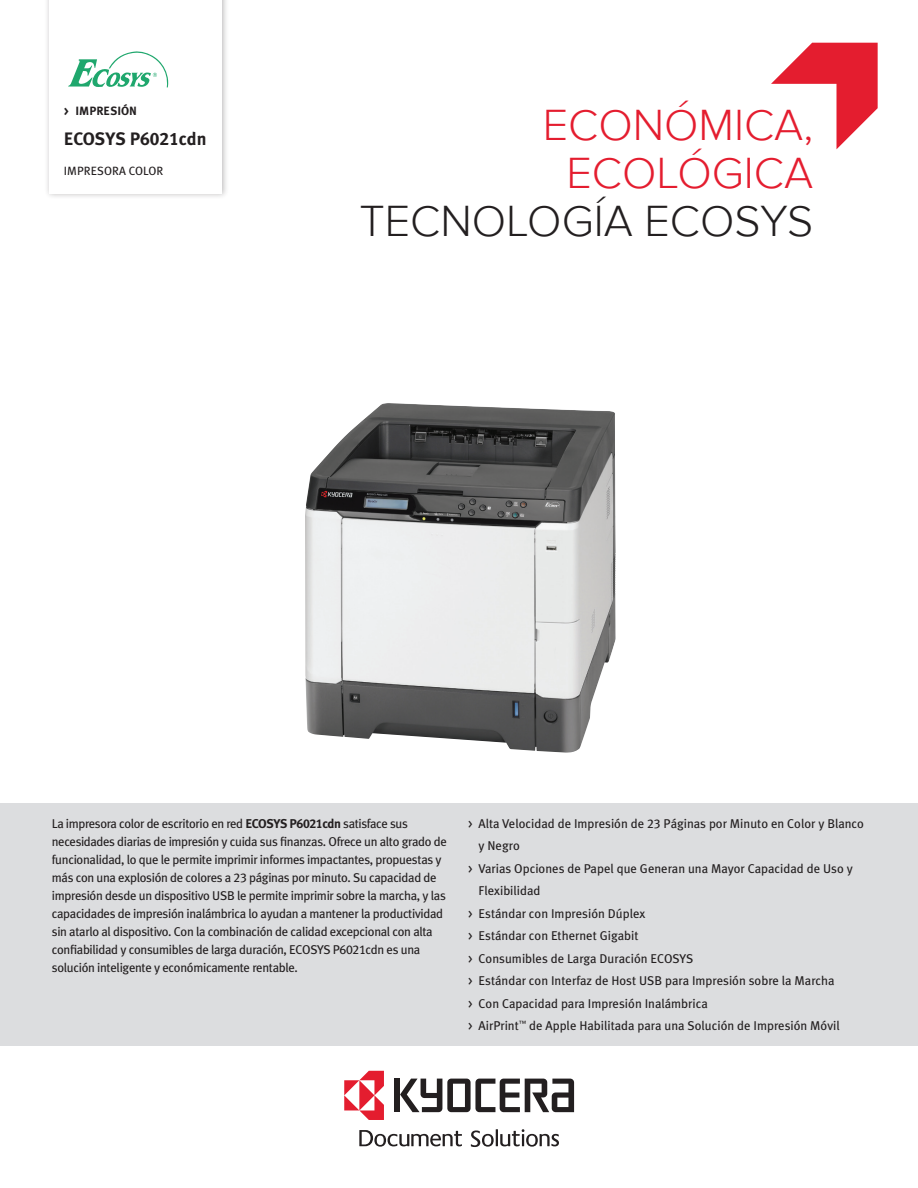
<style>
.page{position:relative;width:918px;height:1188px;background:#fff}
.page>*{position:absolute;margin:0;border:0;box-sizing:border-box;transform-origin:0 0}
.t1{font:300 45px "Proxima Nova";color:#e41d2f}
.t2{font:300 45px "Proxima Nova";color:#231f20}
.t3{font:18px "Meta Plus Bold Caps";color:#231f20}
.bullets{font:12.75px/18px "Meta Plus";letter-spacing:-.025em;color:#231f20}
.bullets-2{font:12.75px/22.5px "Meta Plus";color:#231f20}
.t4{font:12px "Meta Plus";letter-spacing:.005em;color:#231f20}
.t5{font:12px "Meta Plus Bold Caps";color:#231f20}
.s1{font-family:"Meta Plus";font-weight:700}
.s2{font-weight:700}
.s3{font-family:"Meta Plus Bold Caps"}
.s4{font-family:"Meta Plus Book Caps"}
</style>
<div class="page">
<div style="left:44px;top:0;width:185px;height:200px;background:#231f20;opacity:.3"></div>
<div style="left:49px;top:0;width:173px;height:194px;background:#fff"></div>
<svg style="left:68px;top:51px;width:100px;height:37px"></svg>
<div style="left:0;top:804px;width:918px;height:242px;background:#dcdddf"></div>
<div style="left:394px;top:1079px;width:6px;height:33px;background:#231f20"></div>
<svg style="left:400px;top:1079px;width:174px;height:33px"></svg>
<svg style="left:344px;top:1071px;width:40px;height:49px"></svg>
<svg style="left:471px;top:1129px;width:88px;height:18px"></svg>
<svg style="left:359px;top:1130px;width:103px;height:17px"></svg>
<svg style="left:771px;top:43px;width:107px;height:106px"></svg>
<img style="left:305px;top:403px;width:311px;height:350px">
<p class="t5" style="left:64px;top:104px;width:75px">&gt; IMPRESIÓN</p>
<p class="t3" style="left:64px;top:129px;width:148px">ECOSYS P6021<span class="s1">cdn </span></p>
<p class="t4" style="left:64px;top:164px;width:101px">IMPRESORA COLOR</p>
<p class="t1" style="left:543px;top:99px;width:272px">ECONÓMICA,</p>
<p class="t1" style="left:567px;top:147px;width:248px">ECOLÓGICA</p>
<p class="t2" style="left:359px;top:195px;width:455px">TECNOLOGÍA ECOSYS</p>
<p class="bullets" style="left:52px;top:814px;width:397px">La impresora color de escritorio en red <span class="s2">ECOSYS P</span><span class="s3">6021</span><span class="s2">cdn</span> satisface sus necesidades diarias de impresión y cuida sus finanzas. Ofrece un alto grado de funcionalidad, lo que le permite imprimir informes impactantes, propuestas y más con una explosión de colores a <span class="s4">23</span> páginas por minuto. Su capacidad de impresión desde un dispositivo USB le permite imprimir sobre la marcha, y las capacidades de impresión inalámbrica lo ayudan a mantener la productividad sin atarlo al dispositivo. Con la combinación de calidad excepcional con alta confiabilidad y consumibles de larga duración, ECOSYS P<span class="s4">6021</span>cdn es una solución inteligente y económicamente rentable.</p>
<p class="bullets-2" style="left:479px;top:812px;width:387px;text-indent:-11px"><span class="s4">&gt;</span> Alta Velocidad de Impresión de <span class="s4">23</span> Páginas por Minuto en Color y Blanco y Negro</p>
<p class="bullets-2" style="left:479px;top:857px;width:376px;text-indent:-11px"><span class="s4">&gt;</span> Varias Opciones de Papel que Generan una Mayor Capacidad de Uso y<br>Flexibilidad</p>
<p class="bullets-2" style="left:468px;top:902px;width:179px"><span class="s4">&gt;</span> Estándar con Impresión Dúplex</p>
<p class="bullets-2" style="left:468px;top:924px;width:172px"><span class="s4">&gt;</span> Estándar con Ethernet Gigabit</p>
<p class="bullets-2" style="left:468px;top:947px;width:227px"><span class="s4">&gt;</span> Consumibles de Larga Duración ECOSYS</p>
<p class="bullets-2" style="left:468px;top:969px;width:368px"><span class="s4">&gt;</span> Estándar con Interfaz de Host USB para Impresión sobre la Marcha</p>
<p class="bullets-2" style="left:468px;top:992px;width:241px"><span class="s4">&gt;</span> Con Capacidad para Impresión Inalámbrica</p>
<p class="bullets-2" style="left:468px;top:1014px;width:373px"><span class="s4">&gt;</span> AirPrint<sup>™</sup> de Apple Habilitada para una Solución de Impresión Móvil</p>
</div>
